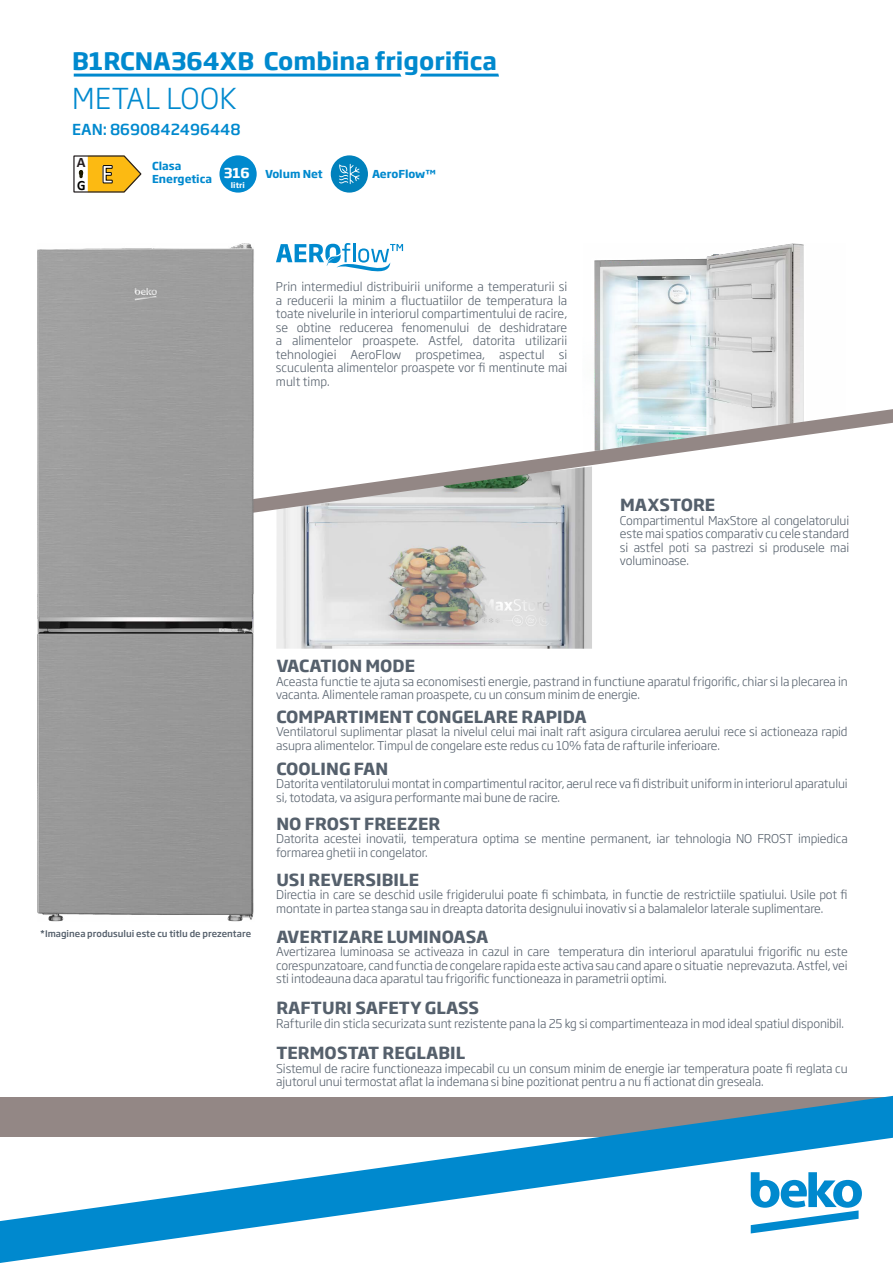
<style>
.page{position:relative;width:893px;height:1263px;background:#fff}
.page>*{position:absolute;margin:0;border:0;box-sizing:border-box;transform-origin:0 0}
.t1{font:300 28.5px "Soho Gothic Pro";letter-spacing:.015em;color:#0089ce}
.t2{font:700 28.5px "Calibri";color:#fff;scale:.93 1}
.t3{font:700 23.85px "Soho Gothic Pro";color:#0089ce}
.t4{font:700 16.5px "Soho Gothic Pro";letter-spacing:.005em;color:#55606c}
.t5{font:500 15px "Soho Gothic Pro";color:#0089ce}
.t6{font:700 14.4px "Calibri";color:#241c1f}
.t7{font:700 14.25px "Calibri";color:#000;scale:.93 1}
.t8{font:700 13.5px "Soho Gothic Pro";color:#fff}
.t9{font:300 12px/13.5px "Soho Gothic Pro";letter-spacing:-.01em;color:#55606c}
.t10{font:700 10.8px "Soho Gothic Pro";color:#0089ce}
.t11{font:700 10.8px/13px "Soho Gothic Pro";color:#0089cf}
.t12{font:500 9px "Soho Gothic Pro";color:#55606c}
.t13{font:700 7.5px "Soho Gothic Pro";color:#fff}
</style>
<div class="page">
<svg style="left:0;top:1096px;width:893px;height:167px"></svg>
<img style="left:276px;top:529px;width:316px;height:120px">
<img style="left:594px;top:243px;width:210px;height:152px">
<svg style="left:255px;top:395px;width:638px;height:134px"></svg>
<svg style="left:74px;top:74px;width:327px;height:3px"></svg>
<svg style="left:420px;top:74px;width:79px;height:3px"></svg>
<img style="left:38px;top:243px;width:217px;height:678px">
<div style="left:219px;top:155px;width:38px;height:38px;background:#0089ce;border-radius:50%"></div>
<svg style="left:751px;top:1172px;width:111px;height:61px"></svg>
<svg style="left:276px;top:243px;width:127px;height:29px"></svg>
<div style="left:331px;top:155px;width:37px;height:38px;background:#0081bc;border-radius:50%"></div>
<svg style="left:339px;top:164px;width:21px;height:20px"></svg>
<svg style="left:73px;top:155px;width:69px;height:38px"></svg>
<h2 class="t3" style="left:72px;top:43px;width:426px">B1RCNA364XB Combina frigorifica</h2>
<h1 class="t1" style="left:72px;top:77px;width:166px">METAL LOOK</h1>
<p class="t5" style="left:72px;top:120px;width:170px">EAN: 8690842496448</p>
<p class="t6" style="left:77px;top:152px;width:10px">A</p>
<p class="t7" style="left:77px;top:175px;width:11px">G</p>
<h1 class="t2" style="left:101px;top:154px;width:15px">E</h1>
<p class="t11" style="left:152px;top:159px;width:62px">Clasa<br>Energetica</p>
<p class="t8" style="left:224px;top:163px;width:28px">316</p>
<p class="t13" style="left:231px;top:179px;width:15px">litri</p>
<p class="t10" style="left:265px;top:166px;width:59px">Volum Net</p>
<p class="t10" style="left:372px;top:166px;width:65px">AeroFlow™</p>
<p class="t9" style="left:276px;top:279px;width:293px;text-align:justify">Prin intermediul distribuirii uniforme a temperaturii si a reducerii la minim a fluctuatiilor de temperatura la toate nivelurile in interiorul compartimentului de racire, se obtine reducerea fenomenului de deshidratare a alimentelor proaspete. Astfel, datorita utilizarii tehnologiei AeroFlow prospetimea, aspectul si scuculenta alimentelor proaspete vor fi mentinute mai mult timp.</p>
<h3 class="t4" style="left:620px;top:492px;width:97px">MAXSTORE</h3>
<p class="t9" style="left:620px;top:513px;width:231px;text-align:justify">Compartimentul MaxStore al congelatorului este mai spatios comparativ cu cele standard si astfel poti sa pastrezi si produsele mai voluminoase.</p>
<p class="t12" style="left:40px;top:928px;width:213px">*Imaginea produsului este cu titlu de prezentare</p>
<h3 class="t4" style="left:276px;top:653px;width:140px">VACATION MODE</h3>
<p class="t9" style="left:276px;top:674px;width:573px">Aceasta functie te ajuta sa economisesti energie, pastrand in functiune aparatul frigorific, chiar si la plecarea in vacanta. Alimentele raman proaspete, cu un consum minim de energie.</p>
<h3 class="t4" style="left:276px;top:704px;width:312px">COMPARTIMENT CONGELARE RAPIDA</h3>
<p class="t9" style="left:276px;top:724px;width:573px">Ventilatorul suplimentar plasat la nivelul celui mai inalt raft asigura circularea aerului rece si actioneaza rapid asupra alimentelor. Timpul de congelare este redus cu 10% fata de rafturile inferioare.</p>
<h3 class="t4" style="left:276px;top:756px;width:113px">COOLING FAN</h3>
<p class="t9" style="left:276px;top:776px;width:573px">Datorita ventilatorului montat in compartimentul racitor, aerul rece va fi distribuit uniform in interiorul aparatului si, totodata, va asigura performante mai bune de racire.</p>
<h3 class="t4" style="left:276px;top:810px;width:165px">NO FROST FREEZER</h3>
<p class="t9" style="left:276px;top:831px;width:573px">Datorita acestei inovatii, temperatura optima se mentine permanent, iar tehnologia NO FROST impiedica formarea ghetii in congelator.</p>
<h3 class="t4" style="left:276px;top:866px;width:144px">USI REVERSIBILE</h3>
<p class="t9" style="left:276px;top:887px;width:573px">Directia in care se deschid usile frigiderului poate fi schimbata, in functie de restrictiile spatiului. Usile pot fi montate in partea stanga sau in dreapta datorita designului inovativ si a balamalelor laterale suplimentare.</p>
<h3 class="t4" style="left:276px;top:924px;width:214px">AVERTIZARE LUMINOASA</h3>
<p class="t9" style="left:276px;top:944px;width:573px;text-align:justify">Avertizarea luminoasa se activeaza in cazul in care temperatura din interiorul aparatului frigorific nu este corespunzatoare, cand functia de congelare rapida este activa sau cand apare o situatie neprevazuta. Astfel, vei sti intodeauna daca aparatul tau frigorific functioneaza in parametrii optimi.</p>
<h3 class="t4" style="left:276px;top:995px;width:204px">RAFTURI SAFETY GLASS</h3>
<p class="t9" style="left:276px;top:1016px;width:569px">Rafturile din sticla securizata sunt rezistente pana la 25 kg si compartimenteaza in mod ideal spatiul disponibil.</p>
<h3 class="t4" style="left:276px;top:1040px;width:191px">TERMOSTAT REGLABIL</h3>
<p class="t9" style="left:276px;top:1061px;width:573px">Sistemul de racire functioneaza impecabil cu un consum minim de energie iar temperatura poate fi reglata cu ajutorul unui termostat aflat la indemana si bine pozitionat pentru a nu fi actionat din greseala.</p>
</div>
